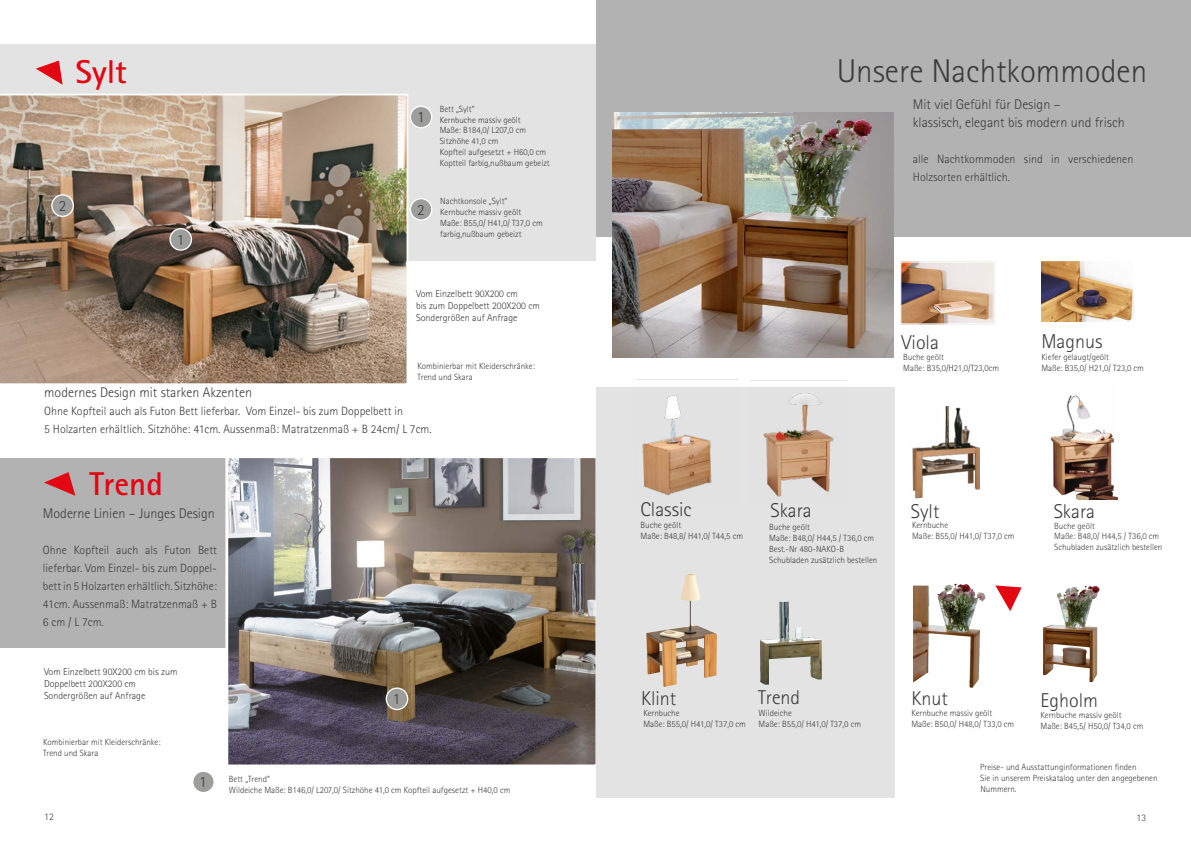
<style>
.page{position:relative;width:1191px;height:842px;background:#fff}
.page>*{position:absolute;margin:0;border:0;box-sizing:border-box;transform-origin:0 0}
.t1{font:300 33px "Rotis Sans Serif";color:#3c3c3b}
.t2{font:700 33px "Rotis Sans Serif";color:#e30613}
.t3{font:300 20px "Rotis Sans Serif";color:#3c3c3b}
.t4{font:300 15.6px "Rotis Sans Serif";color:#3c3c3b}
.t5{font:300 14px/18px "Rotis Sans Serif";color:#3c3c3b}
.t6{font:300 12px/18px "Rotis Sans Serif";color:#3c3c3b}
.t7{font:300 10px/12px "Rotis Sans Serif";color:#3c3c3b}
.t8{font:300 9px/10.8px "Rotis Sans Serif";color:#3c3c3b}
</style>
<div class="page">
<div style="left:0;top:458px;width:229px;height:190px;background:#b3b2b2"></div>
<div style="left:0;top:44px;width:595px;height:217px;background:#e3e3e3"></div>
<div style="left:193px;top:771px;width:21px;height:21px;background:#9d9d9c;border-radius:50%"></div>
<div style="left:192px;top:770px;width:23px;height:23px;border:1px solid #fff;border-radius:50%"></div>
<img style="left:229px;top:459px;width:365px;height:304px">
<div style="left:225px;top:455px;width:373px;height:312px;border:3px solid #fff"></div>
<svg style="left:44px;top:472px;width:31px;height:24px"></svg>
<img style="left:0;top:94px;width:408px;height:290px">
<div style="left:410px;top:106px;width:22px;height:22px;background:#9d9d9c;border-radius:50%"></div>
<div style="left:410px;top:106px;width:22px;height:22px;border:1px solid #fff;border-radius:50%"></div>
<div style="left:170px;top:229px;width:21px;height:21px;background:#9d9d9c;border-radius:50%"></div>
<div style="left:169px;top:228px;width:23px;height:23px;border:1px solid #fff;border-radius:50%"></div>
<div style="left:410px;top:199px;width:22px;height:21px;background:#9d9d9c;border-radius:50%"></div>
<div style="left:410px;top:198px;width:22px;height:23px;border:1px solid #fff;border-radius:50%"></div>
<div style="left:52px;top:195px;width:21px;height:21px;background:#9d9d9c;border-radius:50%"></div>
<div style="left:51px;top:194px;width:23px;height:23px;border:1px solid #fff;border-radius:50%"></div>
<svg style="left:36px;top:61px;width:27px;height:24px"></svg>
<div style="left:386px;top:688px;width:22px;height:21px;background:#9d9d9c;border-radius:50%"></div>
<div style="left:386px;top:687px;width:22px;height:23px;border:1px solid #fff;border-radius:50%"></div>
<div style="left:596px;top:387px;width:298px;height:411px;background:#e3e3e3"></div>
<img style="left:642px;top:395px;width:70px;height:101px">
<img style="left:900px;top:261px;width:96px;height:64px">
<img style="left:1041px;top:261px;width:93px;height:61px">
<img style="left:646px;top:574px;width:71px;height:113px">
<img style="left:760px;top:601px;width:61px;height:84px">
<img style="left:1050px;top:395px;width:67px;height:104px">
<img style="left:912px;top:406px;width:67px;height:93px">
<img style="left:750px;top:380px;width:96px;height:117px">
<svg style="left:995px;top:585px;width:26px;height:26px"></svg>
<img style="left:937px;top:584px;width:18px;height:42px">
<img style="left:1063px;top:586px;width:32px;height:9px">
<div style="left:596px;top:0;width:595px;height:237px;background:#b3b2b2"></div>
<img style="left:613px;top:113px;width:280px;height:245px">
<h1 class="t2" style="left:75px;top:51px;width:53px">Sylt</h1>
<h3 class="t4" style="left:59px;top:197px;width:9px">2</h3>
<h3 class="t4" style="left:177px;top:230px;width:9px">1</h3>
<h3 class="t4" style="left:417px;top:108px;width:9px">1</h3>
<h3 class="t4" style="left:417px;top:200px;width:9px">2</h3>
<p class="t8" style="left:440px;top:103px;width:111px">Bett „Sylt“<br>Kernbuche massiv geölt<br>Maße: B184,0/ L207,0 cm<br>Sitzhöhe 41,0 cm<br>Kopfteil aufgesetzt + H60,0 cm<br>Koptteil farbig,nußbaum gebeizt</p>
<p class="t8" style="left:440px;top:196px;width:104px">Nachtkonsole „Sylt“<br>Kernbuche massiv geölt<br>Maße: B55,0/ H41,0/ T37,0 cm farbig,nußbaum gebeizt</p>
<p class="t7" style="left:416px;top:288px;width:125px">Vom Einzelbett 90X200 cm<br>bis zum Doppelbett 200X200 cm<br>Sondergrößen auf Anfrage</p>
<p class="t8" style="left:417px;top:360px;width:119px">Kombinierbar mit Kleiderschränke:<br>Trend und Skara</p>
<h3 class="t5" style="left:44px;top:384px;width:209px">modernes Design mit starken Akzenten</h3>
<h3 class="t6" style="left:44px;top:402px;width:389px">Ohne Kopfteil auch als Futon Bett lieferbar. Vom Einzel- bis zum Doppelbett in<br>5 Holzarten erhältlich. Sitzhöhe: 41cm. Aussenmaß: Matratzenmaß + B 24cm/ L 7cm.</h3>
<h1 class="t2" style="left:90px;top:463px;width:75px">Trend</h1>
<h3 class="t5" style="left:43px;top:504px;width:173px">Moderne Linien – Junges Design</h3>
<h3 class="t6" style="left:43px;top:541px;width:175px;text-align:justify">Ohne Kopfteil auch als Futon Bett lieferbar. Vom Einzel- bis zum Doppel&shy;bett in 5 Holzarten erhältlich. Sitzhöhe:<br>41cm. Aussenmaß: Matratzenmaß + B 6 cm / L 7cm.</h3>
<p class="t7" style="left:44px;top:665px;width:135px">Vom Einzelbett 90X200 cm bis zum<br>Doppelbett 200X200 cm<br>Sondergrößen auf Anfrage</p>
<p class="t8" style="left:43px;top:736px;width:119px">Kombinierbar mit Kleiderschränke:<br>Trend und Skara</p>
<p class="t7" style="left:44px;top:811px;width:11px">12</p>
<h3 class="t4" style="left:199px;top:772px;width:9px">1</h3>
<h3 class="t4" style="left:393px;top:689px;width:9px">1</h3>
<p class="t8" style="left:229px;top:773px;width:283px">Bett „Trend“<br>Wildeiche Maße: B146,0/ L207,0/ Sitzhöhe 41,0 cm Kopfteil aufgesetzt + H40,0 cm</p>
<h1 class="t1" style="left:836px;top:52px;width:312px">Unsere Nachtkommoden</h1>
<h3 class="t5" style="left:913px;top:95px;width:213px">Mit viel Gefühl für Design –<br>klassisch, elegant bis modern und frisch</h3>
<h3 class="t6" style="left:913px;top:150px;width:222px">alle Nachtkommoden sind in verschiedenen<br>Holzsorten erhältlich.</h3>
<h2 class="t3" style="left:901px;top:331px;width:39px">Viola</h2>
<p class="t8" style="left:903px;top:352px;width:97px">Buche geölt<br>Maße: B35,0/H21,0/T23,0cm</p>
<h2 class="t3" style="left:1041px;top:329px;width:63px">Magnus</h2>
<p class="t8" style="left:1041px;top:352px;width:104px">Kiefer gelaugt/geölt<br>Maße: B35,0/ H21,0/ T23,0 cm</p>
<h2 class="t3" style="left:640px;top:498px;width:53px">Classic</h2>
<p class="t8" style="left:640px;top:519px;width:104px">Buche geölt<br>Maße: B48,8/ H41,0/ T44,5 cm</p>
<h2 class="t3" style="left:770px;top:499px;width:43px">Skara</h2>
<p class="t8" style="left:769px;top:522px;width:110px">Buche geölt<br>Maße: B48,0/ H44,5 / T36,0 cm<br>Best.-Nr 480-NAKO-B<br>Schubladen zusätzlich bestellen</p>
<h2 class="t3" style="left:910px;top:499px;width:30px">Sylt</h2>
<p class="t8" style="left:912px;top:520px;width:104px">Kernbuche<br>Maße: B55,0/ H41,0/ T37,0 cm</p>
<h2 class="t3" style="left:1053px;top:499px;width:43px">Skara</h2>
<p class="t8" style="left:1054px;top:520px;width:110px">Buche geölt<br>Maße: B48,0/ H44,5 / T36,0 cm<br>Schubladen zusätzlich bestellen</p>
<h2 class="t3" style="left:641px;top:686px;width:37px">Klint</h2>
<p class="t8" style="left:643px;top:707px;width:104px">Kernbuche<br>Maße: B55,0/ H41,0/ T37,0 cm</p>
<h2 class="t3" style="left:758px;top:686px;width:43px">Trend</h2>
<p class="t8" style="left:758px;top:707px;width:104px">Wildeiche<br>Maße: B55,0/ H41,0/ T37,0 cm</p>
<h2 class="t3" style="left:911px;top:687px;width:38px">Knut</h2>
<p class="t8" style="left:911px;top:708px;width:104px">Kernbuche massiv geölt<br>Maße: B50,0/ H48,0/ T33,0 cm</p>
<h2 class="t3" style="left:1040px;top:689px;width:59px">Egholm</h2>
<p class="t8" style="left:1040px;top:709px;width:104px">Kernbuche massiv geölt<br>Maße: B45,5/ H50,0/ T34,0 cm</p>
<p class="t8" style="left:980px;top:762px;width:179px">Preise- und Ausstattunginformationen finden<br>Sie in unserem Preiskatalog unter den angegebenen<br>Nummern.</p>
<p class="t7" style="left:1136px;top:812px;width:11px">13</p>
</div>
